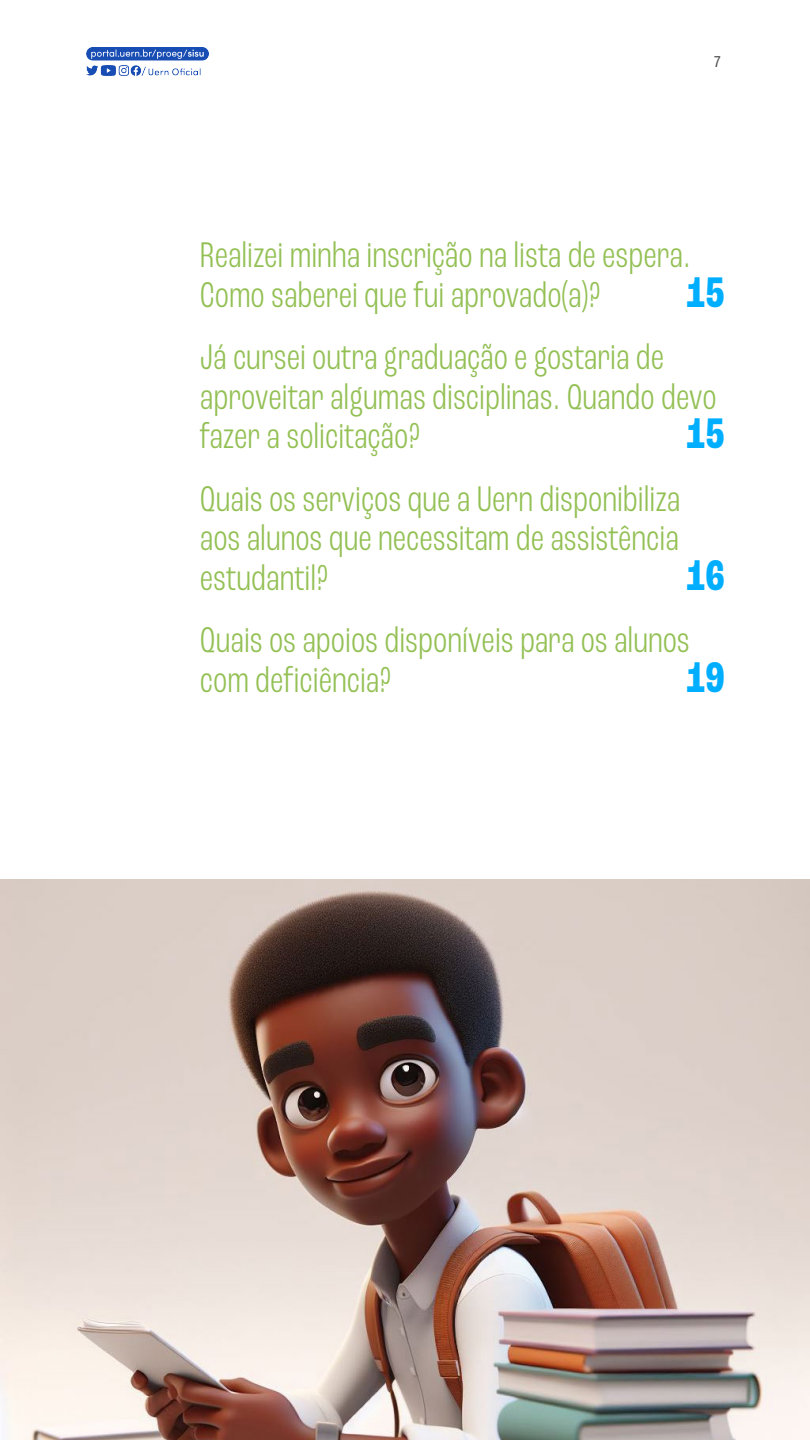
<style>
.page{position:relative;width:810px;height:1440px;background:#fff}
.page>*{position:absolute;margin:0;border:0;box-sizing:border-box;transform-origin:0 0}
.t1{font:700 condensed 45px "Roc Grotesk";color:#00aeff}
.t2{font:300 condensed 37.5px/39.8px "Roc Grotesk";color:#93c054}
.t3{font:condensed 16.5px "Roc Grotesk";color:#4d4d4d}
</style>
<div class="page">
<img style="left:86px;top:47px;width:123px;height:29px">
<img style="left:0;top:880px;width:810px;height:560px">
<p class="t3" style="left:714px;top:52px;width:8px">7</p>
<p class="t2" style="left:200px;top:235px;width:492px">Realizei minha inscrição na lista de espera.<br>Como saberei que fui aprovado(a)?</p>
<p class="t1" style="left:686px;top:265px;width:40px">15</p>
<p class="t2" style="left:200px;top:337px;width:518px">Já cursei outra graduação e gostaria de aproveitar algumas disciplinas. Quando devo fazer a solicitação?</p>
<p class="t1" style="left:686px;top:407px;width:40px">15</p>
<p class="t2" style="left:200px;top:479px;width:482px;text-align:justify">Quais os serviços que a Uern disponibiliza aos alunos que necessitam de assistência estudantil?</p>
<p class="t1" style="left:686px;top:549px;width:40px">16</p>
<p class="t2" style="left:200px;top:620px;width:491px">Quais os apoios disponíveis para os alunos com deficiência?</p>
<p class="t1" style="left:686px;top:651px;width:40px">19</p>
</div>
